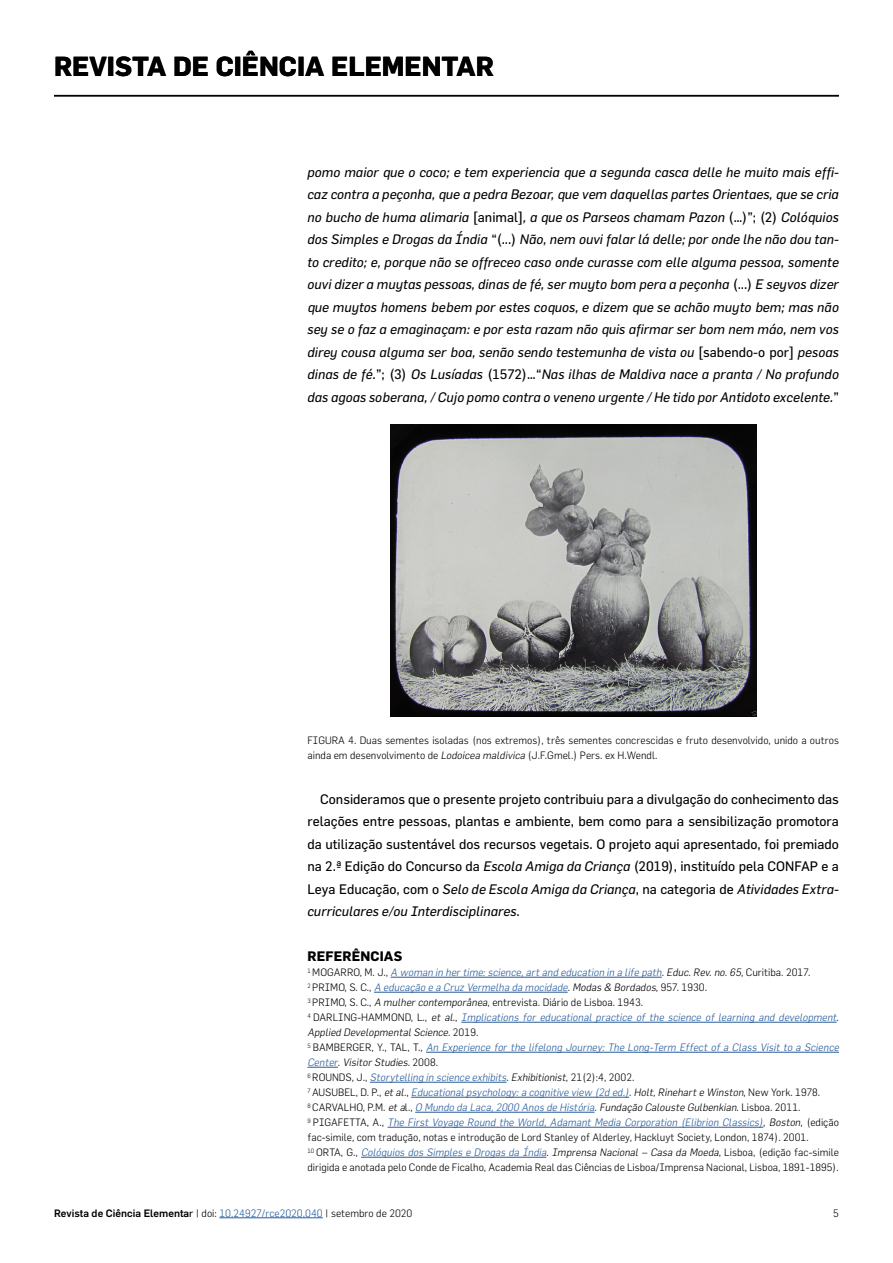
<style>
.page{position:relative;width:893px;height:1263px;background:#fff}
.page>*{position:absolute;margin:0;border:0;box-sizing:border-box;transform-origin:0 0}
.t1{font:700 27px "Flama";color:#000}
.t2{font:italic 13.5px/22.5px "Flama";color:#000;text-align:justify}
.t3{font:13.5px/22.5px "Flama";color:#000;text-align:justify}
.t4{font:700 13.5px "Flama";letter-spacing:.01em;color:#000}
.t5{font:300 10.5px/15px "Flama";color:#000}
.t6{font:500 10.5px "Flama";color:#000}
.s1{font-style:normal}
.s2{font-style:italic}
.s3{font-style:italic;color:#275b9b}
.s4{font-weight:400}
.s5{font-weight:300}
.s6{font-weight:300;color:#275b9b}
</style>
<div class="page">
<hr style="left:54px;top:95px;width:785px;height:1px;background:#000">
<hr style="left:391px;top:977px;width:271px;height:1px;background:#275b9b">
<hr style="left:374px;top:992px;width:194px;height:1px;background:#275b9b">
<hr style="left:461px;top:1022px;width:376px;height:1px;background:#275b9b">
<hr style="left:426px;top:1052px;width:413px;height:1px;background:#275b9b">
<hr style="left:307px;top:1067px;width:31px;height:1px;background:#275b9b">
<hr style="left:370px;top:1082px;width:136px;height:1px;background:#275b9b">
<hr style="left:411px;top:1097px;width:218px;height:1px;background:#275b9b">
<hr style="left:415px;top:1112px;width:180px;height:1px;background:#275b9b">
<hr style="left:388px;top:1127px;width:375px;height:1px;background:#275b9b">
<hr style="left:361px;top:1157px;width:185px;height:1px;background:#275b9b">
<img style="left:390px;top:424px;width:366px;height:292px">
<hr style="left:219px;top:1217px;width:104px;height:1px;background:#275b9b">
<h1 class="t1" style="left:54px;top:50px;width:441px">REVISTA DE CIÊNCIA ELEMENTAR</h1>
<p class="t2" style="left:307px;top:160px;width:533px">pomo maior que o coco; e tem experiencia que a segunda casca delle he muito mais effi&shy;caz contra a peçonha, que a pedra Bezoar, que vem daquellas partes Orientaes, que se cria no bucho de huma alimaria <span class="s1">[animal]</span>, a que os Parseos chamam Pazon <span class="s1">(…)”; (2)</span> Colóquios dos Simples e Drogas da Índia <span class="s1">“(...)</span> Não, nem ouvi falar lá delle; por onde lhe não dou tan&shy;to credito; e, porque não se offreceo caso onde curasse com elle alguma pessoa, somente ouvi dizer a muytas pessoas, dinas de fé, ser muyto bom pera a peçonha <span class="s1">(...)</span> E seyvos dizer que muytos homens bebem por estes coquos, e dizem que se achão muyto bem; mas não sey se o faz a emaginaçam: e por esta razam não quis afirmar ser bom nem máo, nem vos direy cousa alguma ser boa, senão sendo testemunha de vista ou <span class="s1">[sabendo-o por]</span> pesoas dinas de fé.<span class="s1">”; (3)</span> Os Lusíadas <span class="s1">(1572)…“</span>Nas ilhas de Maldiva nace a pranta / No profundo das agoas soberana, / Cujo pomo contra o veneno urgente / He tido por Antidoto excelente.<span class="s1">”</span></p>
<p class="t5" style="left:307px;top:732px;width:533px">FIGURA 4. Duas sementes isoladas (nos extremos), três sementes concrescidas e fruto desenvolvido, unido a outros ainda em desenvolvimento de <span class="s2">Lodoicea maldivica</span> (J.F.Gmel.) Pers. ex H.Wendl.</p>
<p class="t3" style="left:307px;top:787px;width:533px;text-indent:13px">Consideramos que o presente projeto contribuiu para a divulgação do conhecimento das relações entre pessoas, plantas e ambiente, bem como para a sensibilização promotora da utilização sustentável dos recursos vegetais. O projeto aqui apresentado, foi premiado na 2.ª Edição do Concurso da <span class="s2">Escola Amiga da Criança</span> (2019), instituído pela CONFAP e a Leya Educação, com o <span class="s2">Selo de Escola Amiga da Criança</span>, na categoria de <span class="s2">Atividades Extra&shy;curriculares e/ou Interdisciplinares</span>.</p>
<p class="t4" style="left:307px;top:948px;width:96px">REFERÊNCIAS</p>
<p class="t5" style="left:307px;top:965px;width:535px"><sup>1</sup> M O G A R R O, M . J . , <span class="s3">A woman in her time:science,art and education in a life path</span>. <span class="s2">Educ.Rev.no.65</span>, C u r i t i b a . 2 0 1 7.<br><sup>2</sup> P R I M O, S . C . , <span class="s3">A educação e a Cruz Vermelha da mocidade</span>. <span class="s2">Modas &amp; Bordados</span>, 9 5 7. 1 9 3 0 .<br><sup>3</sup> PRIMO, S. C., <span class="s2">A mulher contemporânea</span>, entrevista. Diário de Lisboa. 1943.<br><sup>4</sup> D A R L I N G - H A M M O N D, L . , <span class="s2">et al</span>. , <span class="s3">Implications for educational practice of the science of learning and development</span>.<br><span class="s2">Applied DevelopmentalScience</span>. 2 0 1 9 .<br><sup>5</sup> B A M B E R G E R , Y. , TA L , T. , <span class="s3">An Experience for the lifelong Journey: The Long-Term Effect of a Class Visit to a Science Center</span>. <span class="s2">Visitor Studies</span>. 2 0 0 8 .<br><sup>6</sup> R O U N D S , J . , <span class="s3">Storytelling in science exhibits</span>. <span class="s2">Exhibitionist</span>, 2 1 ( 2 ) : 4 , 2 0 0 2 .<br><sup>7</sup> A U S U B E L , D. P. , <span class="s2">et al</span>. , <span class="s3">Educationalpsychology:a cognitive view (2d ed.)</span>. <span class="s2">Holt,Rinehart e Winston</span>, N e w Yo r k . 1 9 7 8 .<br><sup>8</sup> C A R VA L H O, P. M . <span class="s2">et a</span>l . , <span class="s3">O Mundo da Laca,2000 Anos de História</span>. <span class="s2">Fundação Calouste Gulbenkian</span>. L i s b o a . 2 0 1 1 .<br><sup>9</sup> P I G A F E T TA , A . , <span class="s3">The First Voyage Round the World, Adamant Media Corporation (Elibrion Classics)</span>, <span class="s2">Boston</span>, ( e d i ç ã o fac-simile, com tradução, notas e introdução de Lord Stanley of Alderley, Hackluyt Society, London, 1874). 2001.<br><sup>1</sup> <sup>0</sup> O R TA , G . , <span class="s3">Colóquios dos Simples e Drogas da Índia</span>. <span class="s2">Imprensa Nacional – Casa da Moeda</span>, L i s b o a , ( e d i ç ã o f a c - s i m i l e dirigida e anotada pelo Conde de Ficalho, Academia Real das Ciências de Lisboa/Imprensa Nacional, Lisboa, 1891-1895).</p>
<p class="t6" style="left:54px;top:1206px;width:360px">Revista de Ciência Elementa<span class="s4">r</span> <span class="s5">| doi:</span> <span class="s6">10.24927/rce2020.040</span> <span class="s5">| setembro de 2020</span></p>
<p class="t5" style="left:833px;top:1205px;width:7px">5</p>
</div>
